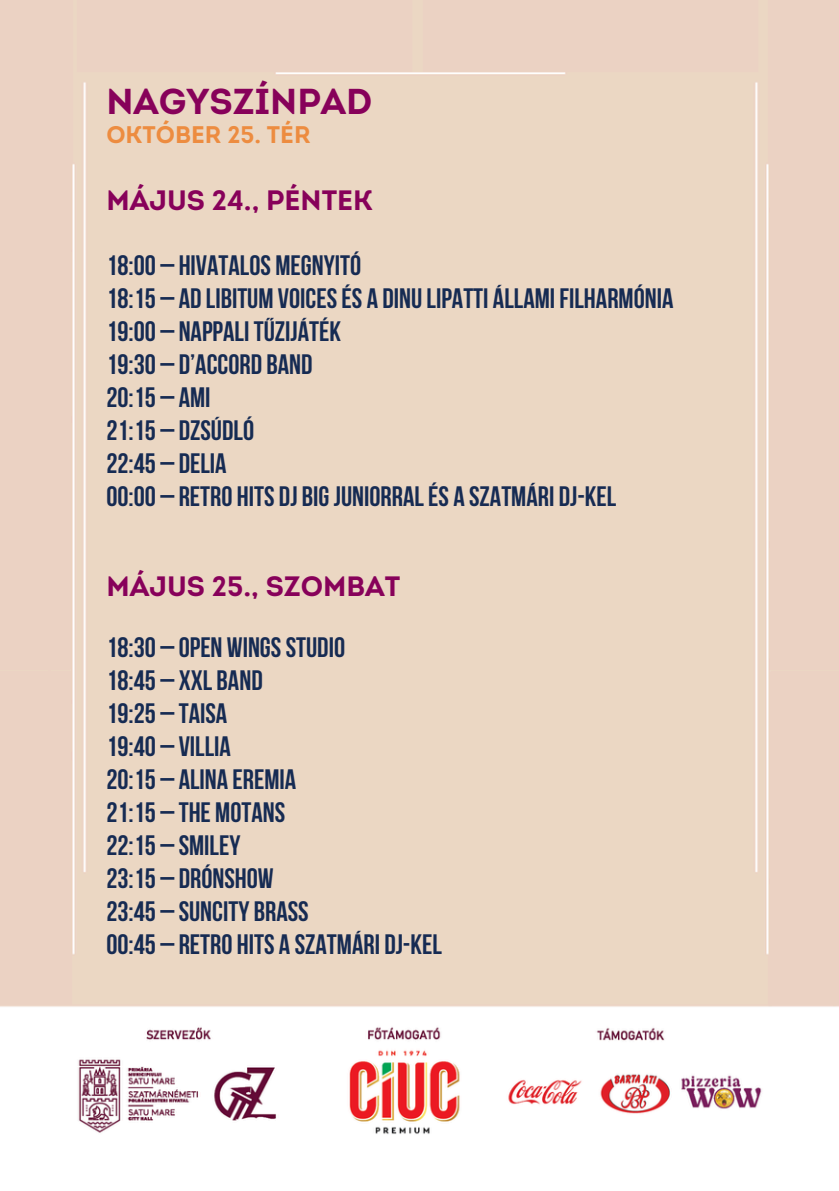
<style>
.page{position:relative;width:839px;height:1191px;background:#fff}
.page>*{position:absolute;margin:0;border:0;box-sizing:border-box;transform-origin:0 0}
.t1{font:700 36px "Intro";color:#87015a}
.t2{font:700 28px/33px "Bebas Neue";color:#162b53}
.t3{font:700 28px "Intro";color:#87015a}
.t4{font:700 24px "Intro";color:#ed8c40}
</style>
<div class="page">
<img style="left:0;top:0;width:838px;height:1134px">
<p class="t1" style="left:106px;top:87px;width:267px">NAGYSZÍNPAD</p>
<p class="t4" style="left:106px;top:125px;width:206px">OKTÓBER 25. TÉR</p>
<h1 class="t3" style="left:106px;top:189px;width:268px">MÁJUS 24., PÉNTEK</h1>
<h2 class="t2" style="left:106px;top:251px;width:568px">18:00 – HIVATALOS MEGNYITÓ<br>18:15 – AD LIBITUM VOICESÉS A DINULIPATTI ÁLLAMI FILHARMÓNIA<br>19:00 – NAPPALI TŰZIJÁTÉK<br>19:30 – D’ACCORD BAND<br>20:15 – AMI<br>21:15 – DZSÚDLÓ<br>22:45 – DELIA<br>00:00 – RETRO HITS DJ BIGJUNIORRALÉS A SZATMÁRI DJ-KEL</h2>
<h1 class="t3" style="left:106px;top:575px;width:295px">MÁJUS 25., SZOMBAT</h1>
<h2 class="t2" style="left:106px;top:634px;width:337px">18:30 – OPEN WINGSSTUDIO<br>18:45 – XXL BAND<br>19:25 – TAISA<br>19:40 – VILLIA<br>20:15 – ALINA EREMIA<br>21:15 – THE MOTANS<br>22:15 – SMILEY<br>23:15 – DRÓNSHOW<br>23:45 – SUNCITY BRASS<br>00:45 – RETRO HITS A SZATMÁRI DJ-KEL</h2>
</div>
